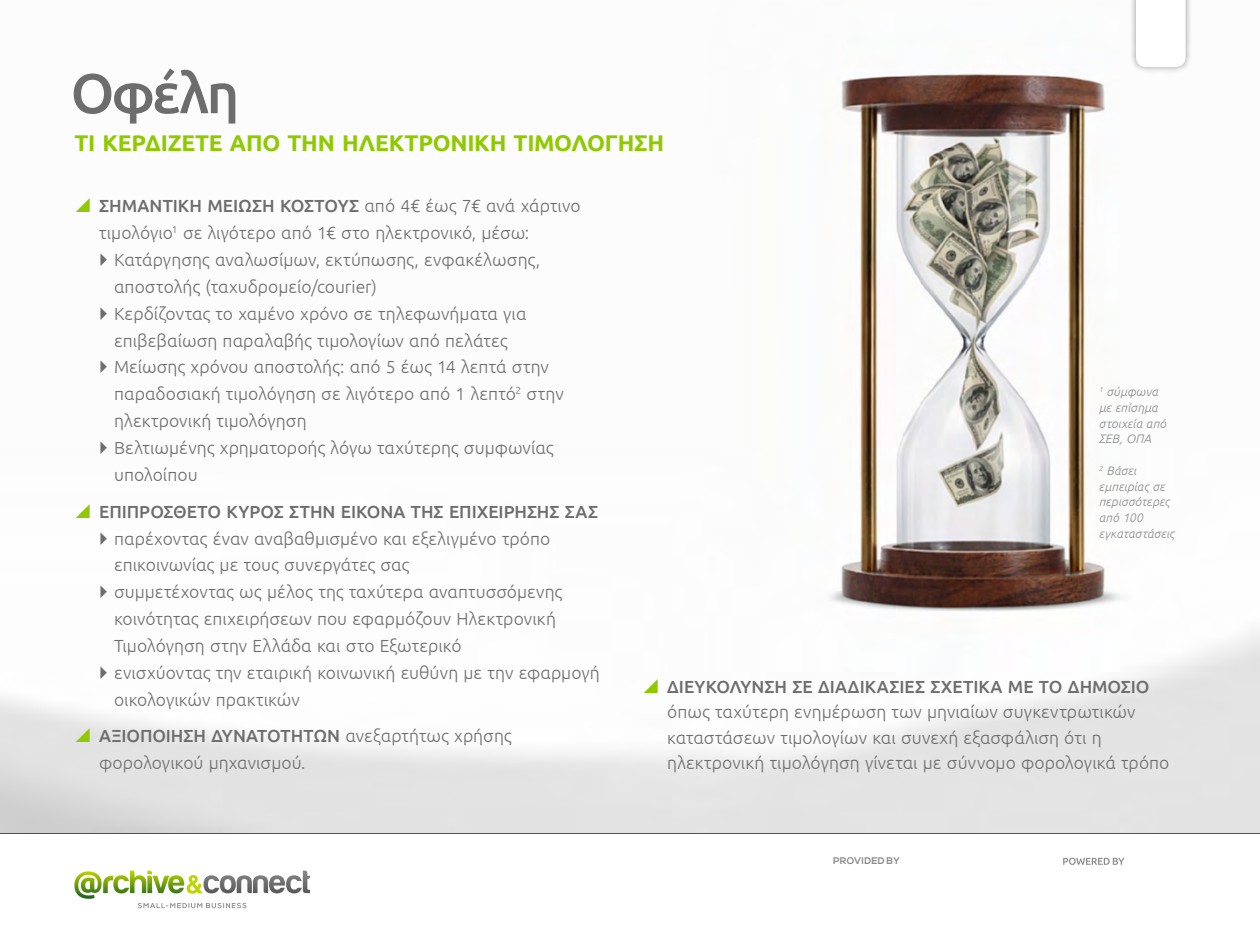
<style>
.page{position:relative;width:1260px;height:945px;background:#fff}
.page>*{position:absolute;margin:0;border:0;box-sizing:border-box;transform-origin:0 0}
.t1{font:500 56px "Ubuntu";color:#6d6d6d}
.t2{font:700 22.75px "Ubuntu";letter-spacing:-.01em;color:#8fc900}
.t3{font:300 17.5px/26.8px "Ubuntu";letter-spacing:.005em;color:#6d6d6d}
.t4{font:500 17.5px "Ubuntu";color:#6d6d6d}
.t5{font:italic 300 12.25px/15.8px "Ubuntu";letter-spacing:.02em;color:#8a8a8a}
.t6{font:700 9.62px "Nexa";letter-spacing:.02em;color:#8c8c8c}
.s1{font-weight:500}
</style>
<div class="page">
<img style="left:0;top:74px;width:1260px;height:759px">
<hr style="left:0;top:833px;width:1260px;height:1px;background:#414042">
<svg style="left:1063px;top:858px;width:61px;height:7px"></svg>
<svg style="left:74px;top:871px;width:236px;height:37px"></svg>
<div style="left:1129px;top:0;width:64px;height:75px;background:#000;opacity:.4"></div>
<svg style="left:1136px;top:0;width:50px;height:67px"></svg>
<svg style="left:76px;top:198px;width:14px;height:14px"></svg>
<svg style="left:101px;top:253px;width:6px;height:13px"></svg>
<svg style="left:101px;top:307px;width:6px;height:13px"></svg>
<svg style="left:101px;top:361px;width:6px;height:12px"></svg>
<svg style="left:101px;top:441px;width:6px;height:13px"></svg>
<svg style="left:76px;top:504px;width:14px;height:14px"></svg>
<svg style="left:101px;top:532px;width:6px;height:13px"></svg>
<svg style="left:101px;top:585px;width:6px;height:13px"></svg>
<svg style="left:101px;top:666px;width:6px;height:13px"></svg>
<svg style="left:76px;top:728px;width:14px;height:14px"></svg>
<svg style="left:644px;top:679px;width:14px;height:14px"></svg>
<h1 class="t1" style="left:71px;top:58px;width:170px">Οφέλη</h1>
<h2 class="t2" style="left:74px;top:129px;width:330px">Τι κερδίζΕΤΕ από ΤΗΝ ΗΛΕΚΤΡ</h2>
<h2 class="t2" style="left:433px;top:129px;width:233px">ΟΝΙΚΗ ΤΙ ΜΟΛΟΓΗΣΗ</h2>
<p class="t4" style="left:99px;top:195px;width:14px">ΣΗΜΑΝ</p>
<p class="t4" style="left:163px;top:195px;width:20px">ΤΙΚΗ</p>
<p class="t4" style="left:207px;top:195px;width:37px">ΜΕΙΩΣΗ</p>
<p class="t3" style="left:280px;top:192px;width:302px"><span class="s1">ΚΟΣΤΟΥΣ</span> από 4€ έως 7€ ανά χάρτινο</p>
<p class="t3" style="left:99px;top:219px;width:432px">τιμολόγιο<sup>1</sup> σε λιγότερο από 1€ στο ηλεκτρονικό, μέσω:</p>
<p class="t3" style="left:114px;top:246px;width:428px">Κατάργησης αναλωσίμων, εκτύπωσης, ενφακέλωσης,</p>
<p class="t3" style="left:114px;top:273px;width:264px">αποστολής (ταχυδρομείο/courier)</p>
<p class="t3" style="left:114px;top:300px;width:414px">Κερδίζοντας το χαμένο χρόνο σε τηλεφωνήματα για</p>
<p class="t3" style="left:114px;top:327px;width:395px">επιβεβαίωση παραλαβής τιμολογίων από πελάτες</p>
<p class="t3" style="left:114px;top:353px;width:436px">Μείωσης χρόνου αποστολής: από 5 έως 14 λεπτά στην</p>
<p class="t3" style="left:114px;top:380px;width:451px">παραδοσιακή τιμολόγηση σε λιγότερο από 1 λεπτό<sup>2</sup> στην</p>
<p class="t3" style="left:114px;top:407px;width:194px">ηλεκτρονική τιμολόγηση</p>
<p class="t3" style="left:114px;top:434px;width:441px">Βελτιωμένης χρηματοροής λόγω ταχύτερης συμφωνίας</p>
<p class="t3" style="left:114px;top:461px;width:85px">υπολοίπου</p>
<p class="t4" style="left:99px;top:500px;width:21px">ΕΠΙΠΡ</p>
<p class="t4" style="left:150px;top:500px;width:88px">ΟΣΘΕΤΟ ΚΥΡ</p>
<p class="t4" style="left:261px;top:500px;width:249px">ΟΣ ΣΤΗΝ ΕΙΚΟΝΑ ΤΗΣ ΕΠΙΧΕΙΡΗΣΗΣ</p>
<p class="t4" style="left:565px;top:500px;width:12px">ΣΑΣ</p>
<p class="t3" style="left:114px;top:524px;width:487px">παρέχοντας έναν αναβαθμισμένο και εξελιγμένο τρόπο επικοινωνίας με τους συνεργάτες σας<br>συμμετέχοντας ως μέλος της ταχύτερα αναπτυσσόμενης κοινότητας επιχειρήσεων που εφαρμόζουν Ηλεκτρονική Τιμολόγηση στην Ελλάδα και στο Εξωτερικό<br>ενισχύοντας την εταιρική κοινωνική ευθύνη με την εφαρμογή οικολογικών πρακτικών</p>
<p class="t4" style="left:99px;top:725px;width:78px">ΑΞΙΟΠΟΙΗΣΗ</p>
<p class="t4" style="left:211px;top:725px;width:24px">ΔΥΝΑ</p>
<p class="t3" style="left:99px;top:722px;width:414px;text-indent:158px"><span class="s1">ΤΟΤΗΤΩΝ</span> ανεξαρτήτως χρήσης φορολογικού μηχανισμού.</p>
<p class="t5" style="left:1099px;top:384px;width:69px"><sup>1</sup> σύμφωνα με επίσημα στοιχεία από<br>ΣΕΒ, ΟΠΑ</p>
<p class="t5" style="left:1099px;top:462px;width:77px"><sup>2</sup> Βάσει εμπειρίας σε περισσότερες από 100 εγκαταστάσεις</p>
<p class="t4" style="left:667px;top:675px;width:75px">ΔΙΕΥΚΟΛΥΝΣΗ</p>
<p class="t4" style="left:792px;top:675px;width:77px">ΣΕ ΔΙΑΔΙΚΑΣΙ</p>
<p class="t4" style="left:905px;top:675px;width:80px">ΕΣ ΣΧΕΤΙΚΑ</p>
<p class="t4" style="left:1008px;top:675px;width:143px">ΜΕ ΤΟ ΔΗΜΟΣΙΟ</p>
<p class="t3" style="left:667px;top:699px;width:504px;line-height:25.4px">όπως ταχύτερη ενημέρωση των μηνιαίων συγκεντρωτικών καταστάσεων τιμολογίων και συνεχή εξασφάλιση ότι η ηλεκτρονική τιμολόγηση γίνεται με σύννομο φορολογικά τρόπο</p>
<p class="t6" style="left:833px;top:856px;width:68px">PROVIDED BY</p>
</div>
